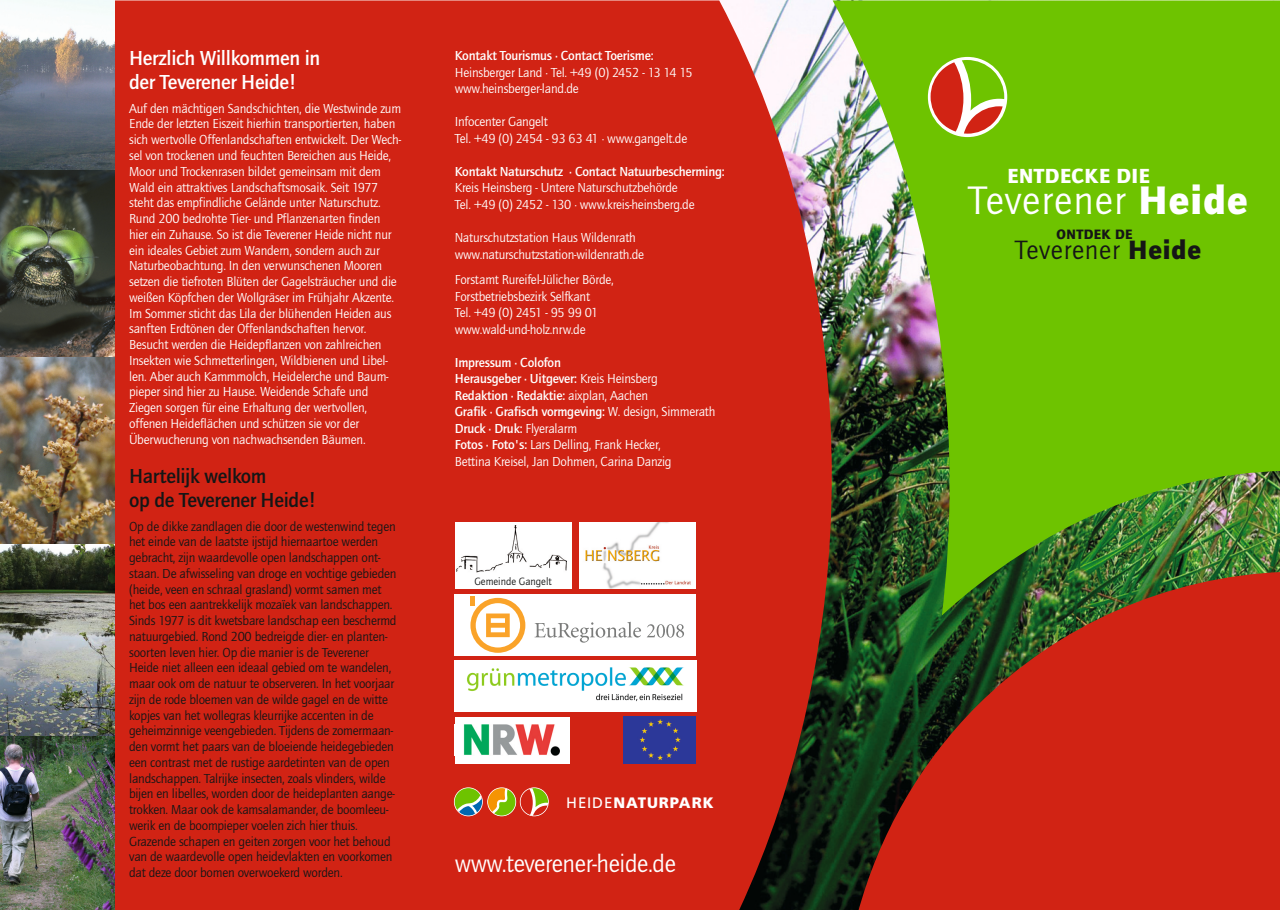
<style>
.page{position:relative;width:1280px;height:910px;background:#fff}
.page>*{position:absolute;margin:0;border:0;box-sizing:border-box;transform-origin:0 0}
.t1{font:41.25px "Quay Itc T";letter-spacing:.025em;color:#fff}
.t2{font:27.45px "Quay Itc T";letter-spacing:.025em;color:#151616}
.t3{font:25.5px "Quay Itc T";letter-spacing:-.015em;color:#fff}
.t4{font:900 21.15px "Quay Itc T";letter-spacing:.03em;color:#fff}
.t5{font:700 21px/24px "Quay Itc T";letter-spacing:-.015em;color:#fff}
.t6{font:700 21px/24px "Quay Itc T";letter-spacing:-.015em;color:#151616}
.t7{font:900 15.15px "Frutiger";letter-spacing:.06em;color:#fff}
.t8{font:900 14.1px "Quay Itc T";letter-spacing:.03em;color:#151616}
.t9{font:13.5px/15.8px "Quay Itc T";letter-spacing:-.015em;color:#fff}
.t10{font:13.5px/15.8px "Quay Itc T";letter-spacing:-.015em;color:#151616}
.t11{font:700 13.5px "Quay Itc T";letter-spacing:-.015em;color:#fff}
.t12{font:10.8px "Quay Itc T";color:#151616}
.s1{font-weight:700}
.s2{font-weight:400}
.s3{font-weight:900}
</style>
<div class="page">
<div style="left:115px;top:0;width:717px;height:910px;background:#d12314"></div>
<img style="left:833px;top:0;width:447px;height:615px">
<svg style="left:858px;top:572px;width:422px;height:338px;fill:#d12314"></svg>
<div style="left:928px;top:57px;width:79px;height:80px;background:#fff;border-radius:50%"></div>
<svg style="left:930px;top:60px;width:74px;height:74px"></svg>
<img style="left:0;top:0;width:115px;height:910px">
<svg style="left:454px;top:788px;width:94px;height:28px"></svg>
<div style="left:454px;top:787px;width:29px;height:29px;border:2px solid #fff;border-radius:50%"></div>
<div style="left:487px;top:787px;width:29px;height:29px;border:2px solid #fff;border-radius:50%"></div>
<div style="left:520px;top:787px;width:29px;height:29px;border:2px solid #fff;border-radius:50%"></div>
<div style="left:455px;top:594px;width:241px;height:62px;background:#fff"></div>
<svg style="left:470px;top:597px;width:55px;height:56px"></svg>
<svg style="left:535px;top:622px;width:106px;height:21px"></svg>
<svg style="left:647px;top:624px;width:37px;height:14px"></svg>
<img style="left:455px;top:661px;width:241px;height:50px">
<div style="left:455px;top:717px;width:115px;height:46px;background:#fff"></div>
<img style="left:463px;top:725px;width:97px;height:31px">
<img style="left:624px;top:717px;width:72px;height:46px">
<img style="left:580px;top:522px;width:115px;height:67px">
<div style="left:455px;top:522px;width:116px;height:67px;background:#fff"></div>
<img style="left:456px;top:526px;width:111px;height:47px">
<h3 class="t5" style="left:129px;top:48px;width:193px">Herzlich Willkommen in der Teverener Heide!</h3>
<p class="t9" style="left:129px;top:101px;width:273px">Auf den mächtigen Sandschichten, die Westwinde zum Ende der letzten Eiszeit hierhin transportierten, haben sich wertvolle Offenlandschaften entwickelt. Der Wech&shy;sel von trockenen und feuchten Bereichen aus Heide, Moor und Trockenrasen bildet gemeinsam mit dem Wald ein attraktives Landschaftsmosaik. Seit 1977 steht das empfindliche Gelände unter Naturschutz.<br>Rund 200 bedrohte Tier- und Pflanzenarten finden hier ein Zuhause. So ist die Teverener Heide nicht nur ein ideales Gebiet zum Wandern, sondern auch zur Naturbeobachtung. In den verwunschenen Mooren setzen die tiefroten Blüten der Gagelsträucher und die weißen Köpfchen der Wollgräser im Frühjahr Akzente.<br>Im Sommer sticht das Lila der blühenden Heiden aus sanften Erdtönen der Offenlandschaften hervor.<br>Besucht werden die Heidepflanzen von zahlreichen Insekten wie Schmetterlingen, Wildbienen und Libel&shy;len. Aber auch Kammmolch, Heidelerche und Baum&shy;pieper sind hier zu Hause. Weidende Schafe und Ziegen sorgen für eine Erhaltung der wertvollen, offenen Heideflächen und schützen sie vor der Überwucherung von nachwachsenden Bäumen.</p>
<h3 class="t6" style="left:129px;top:465px;width:188px">Hartelijk welkom<br>op de Teverener Heide!</h3>
<p class="t10" style="left:129px;top:519px;width:269px">Op de dikke zandlagen die door de westenwind tegen het einde van de laatste ijstijd hiernaartoe werden gebracht, zijn waardevolle open landschappen ont&shy;staan. De afwisseling van droge en vochtige gebieden (heide, veen en schraal grasland) vormt samen met het bos een aantrekkelijk mozaïek van landschappen.<br>Sinds 1977 is dit kwetsbare landschap een beschermd natuurgebied. Rond 200 bedreigde dier- en planten&shy;soorten leven hier. Op die manier is de Teverener Heide niet alleen een ideaal gebied om te wandelen, maar ook om de natuur te observeren. In het voorjaar zijn de rode bloemen van de wilde gagel en de witte kopjes van het wollegras kleurrijke accenten in de geheimzinnige veengebieden. Tijdens de zomermaan&shy;den vormt het paars van de bloeiende heidegebieden een contrast met de rustige aardetinten van de open landschappen. Talrijke insecten, zoals vlinders, wilde bijen en libelles, worden door de heideplanten aange&shy;trokken. Maar ook de kamsalamander, de boomleeu&shy;werik en de boompieper voelen zich hier thuis.<br>Grazende schapen en geiten zorgen voor het behoud van de waardevolle open heidevlakten en voorkomen dat deze door bomen overwoekerd worden.</p>
<p class="t11" style="left:455px;top:50px;width:200px">Kontakt Tourismus · Contact Toerisme:</p>
<p class="t9" style="left:455px;top:65px;width:239px;line-height:16.5px">Heinsberger Land · Tel. +49 (0) 2452 - 13 14 15 www.heinsberger-land.de</p>
<p class="t9" style="left:455px;top:115px;width:234px;line-height:16.5px">Infocenter Gangelt<br>Tel. +49 (0) 2454 - 93 63 41 · www.gangelt.de</p>
<p class="t11" style="left:455px;top:166px;width:271px">Kontakt Naturschutz · Contact Natuurbescherming:</p>
<p class="t9" style="left:455px;top:181px;width:241px;line-height:16.5px">Kreis Heinsberg - Untere Naturschutzbehörde<br>Tel. +49 (0) 2452 - 130 · www.kreis-heinsberg.de</p>
<p class="t9" style="left:455px;top:230px;width:191px;line-height:16.5px">Naturschutzstation Haus Wildenrath www.naturschutzstation-wildenrath.de</p>
<p class="t9" style="left:455px;top:272px;width:161px;line-height:16.5px">Forstamt Rureifel-Jülicher Börde,<br>Forstbetriebsbezirk Selfkant<br>Tel. +49 (0) 2451 - 95 99 01 www.wald-und-holz.nrw.de</p>
<p class="t9" style="left:455px;top:355px;width:262px;line-height:16.5px"><span class="s1">Impressum · Colofon<br>Herausgeber · Uitgever:</span> Kreis Heinsberg<br><span class="s1">Redaktion · Redaktie:</span> aixplan, Aachen<br><span class="s1">Grafik · Grafisch vormgeving:</span> W. design, Simmerath <span class="s1">Druck · Druk:</span> Flyeralarm<br><span class="s1">Fotos · Foto's:</span> Lars Delling, Frank Hecker,<br>Bettina Kreisel, Jan Dohmen, Carina Danzig</p>
<p class="t12" style="left:474px;top:577px;width:79px">Gemeinde Gangelt</p>
<p class="t7" style="left:566px;top:797px;width:149px"><span class="s2">HEIDE</span>NATURPARK</p>
<h3 class="t3" style="left:455px;top:853px;width:223px">www.teverener-heide.de</h3>
<h3 class="t4" style="left:1007px;top:167px;width:144px">ENTDECKE DIE</h3>
<h1 class="t1" style="left:969px;top:183px;width:280px">Teverener <span class="s3">Heide</span></h1>
<p class="t8" style="left:1056px;top:228px;width:77px">ONTDEK DE</p>
<h2 class="t2" style="left:1015px;top:239px;width:187px">Teverener <span class="s3">Heide</span></h2>
</div>
